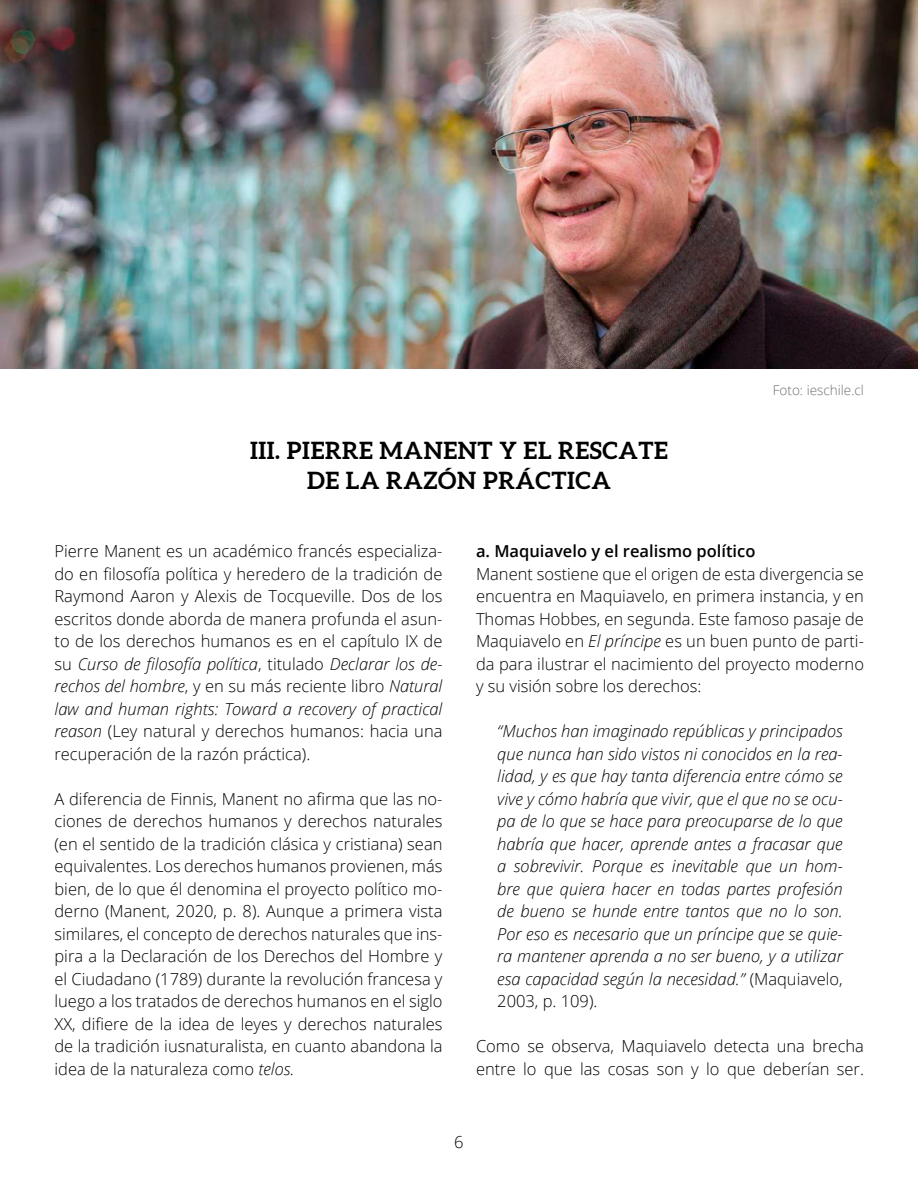
<style>
.page{position:relative;width:918px;height:1188px;background:#fff}
.page>*{position:absolute;margin:0;border:0;box-sizing:border-box;transform-origin:0 0}
.t1{font:700 24px/30px "Aleo";letter-spacing:.025em;color:#000;text-align:center}
.t2{font:300 16.5px/22.5px "Open Sans";color:#000;text-align:justify}
.t3{font:italic 300 16.5px/22.5px "Open Sans";color:#000;text-align:justify}
.t4{font:600 16.5px "Open Sans";color:#000}
.t5{font:300 13.5px "Open Sans";color:#706f6f}
.s1{font-style:italic}
.s2{font-style:normal}
</style>
<div class="page">
<img style="left:0;top:0;width:918px;height:368px">
<h1 class="t1" style="left:250px;top:436px;width:419px">III. PIERRE MANENT Y EL RESCATE<br>DE LA RAZÓN PRÁCTICA</h1>
<p class="t5" style="left:773px;top:381px;width:93px">Foto: ieschile.cl</p>
<p class="t2" style="left:55px;top:539px;width:389px">Pierre Manent es un académico francés especializa&shy;do en filosofía política y heredero de la tradición de Raymond Aaron y Alexis de Tocqueville. Dos de los escritos donde aborda de manera profunda el asun&shy;to de los derechos humanos es en el capítulo IX de su <span class="s1">Curso de filosofía política</span>, titulado <span class="s1">Declarar los de&shy;rechos del hombre</span>, y en su más reciente libro <span class="s1">Natural law and human rights: Toward a recovery of practical reason</span> (Ley natural y derechos humanos: hacia una recuperación de la razón práctica).</p>
<p class="t2" style="left:55px;top:787px;width:390px">A diferencia de Finnis, Manent no afirma que las no&shy;ciones de derechos humanos y derechos naturales (en el sentido de la tradición clásica y cristiana) sean equivalentes. Los derechos humanos provienen, más bien, de lo que él denomina el proyecto político mo&shy;derno (Manent, 2020, p. 8). Aunque a primera vista similares, el concepto de derechos naturales que ins&shy;pira a la Declaración de los Derechos del Hombre y el Ciudadano (1789) durante la revolución francesa y luego a los tratados de derechos humanos en el siglo XX, difiere de la idea de leyes y derechos naturales de la tradición iusnaturalista, en cuanto abandona la idea de la naturaleza como <span class="s1">telos.</span></p>
<p class="t4" style="left:476px;top:540px;width:281px">a. Maquiavelo y el realismo político</p>
<p class="t2" style="left:476px;top:562px;width:390px">Manent sostiene que el origen de esta divergencia se encuentra en Maquiavelo, en primera instancia, y en Thomas Hobbes, en segunda. Este famoso pasaje de Maquiavelo en <span class="s1">El príncipe</span> es un buen punto de parti&shy;da para ilustrar el nacimiento del proyecto moderno y su visión sobre los derechos:</p>
<p class="t3" style="left:497px;top:719px;width:347px">“Muchos han imaginado repúblicas y principados que nunca han sido vistos ni conocidos en la rea&shy;lidad, y es que hay tanta diferencia entre cómo se vive y cómo habría que vivir, que el que no se ocu&shy;pa de lo que se hace para preocuparse de lo que habría que hacer, aprende antes a fracasar que a sobrevivir. Porque es inevitable que un hom&shy;bre que quiera hacer en todas partes profesión de bueno se hunde entre tantos que no lo son.<br>Por eso es necesario que un príncipe que se quie&shy;ra mantener aprenda a no ser bueno, y a utilizar esa capacidad según la necesidad.” <span class="s2">(Maquiavelo, 2003, p. 109).</span></p>
<p class="t2" style="left:476px;top:1035px;width:390px">Como se observa, Maquiavelo detecta una brecha entre lo que las cosas son y lo que deberían ser.</p>
<p class="t2" style="left:454px;top:1130px;width:11px">6</p>
</div>
